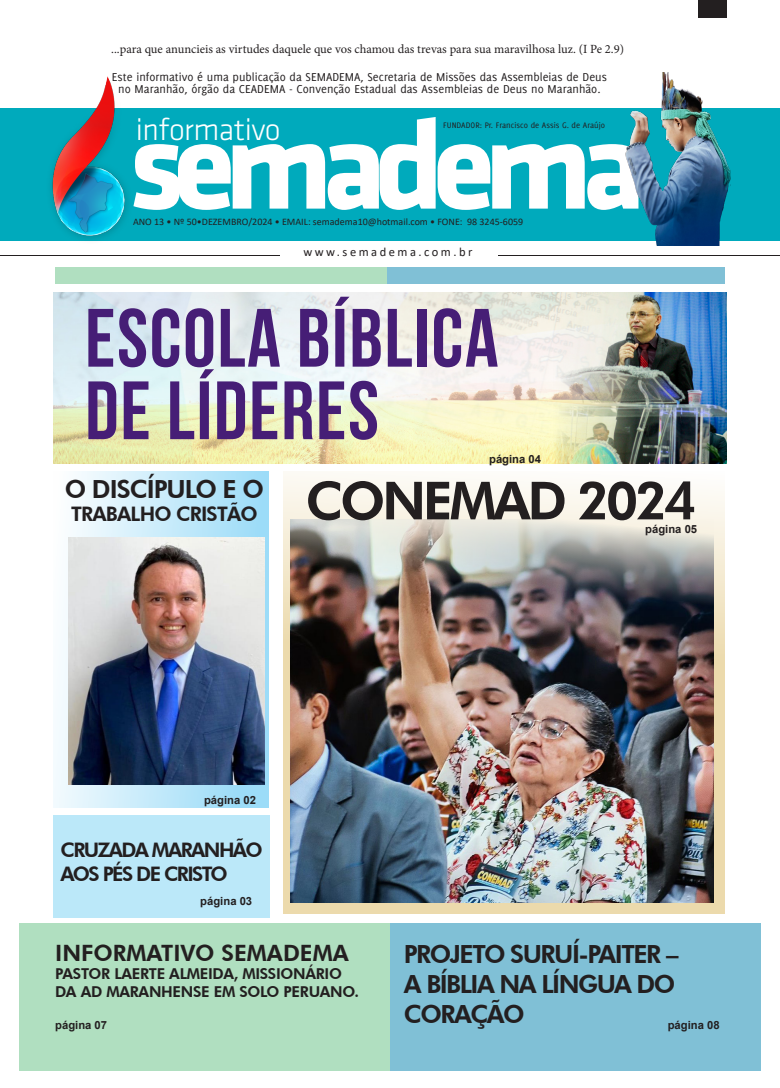
<style>
.page{position:relative;width:780px;height:1088px;background:#fff}
.page>*{position:absolute;margin:0;border:0;box-sizing:border-box;transform-origin:0 0}
.t1{font:700 82.5px "Bebas Neue";letter-spacing:.02em;color:#461e76}
.Normal_wrd_5{font:800 52.5px "Futura BT";letter-spacing:-.06em;color:#231f20}
.t2{font:31.75px "Klavika Light OSF";letter-spacing:-.02em;color:#fff}
.Normal_wrd_5-2{font:800 25px/30px "Futura BT";letter-spacing:-.06em;color:#231f20}
.Normal_wrd_4{font:800 25px "Futura BT";letter-spacing:-.04em;color:#231f20}
.Normal_wrd_5-3{font:800 22.5px "Futura BT";color:#231f20}
.Normal_wrd_5-4{font:800 20px/24px "Futura BT";letter-spacing:-.08em;color:#231f20}
.Normal_wrd_4-2{font:800 20px "Futura BT";letter-spacing:-.04em;color:#231f20}
.Normal_wrd_5-5{font:800 15px "Futura BT";letter-spacing:-.02em;color:#231f20}
.corpo{font:12.5px "Delicious";color:#231f20}
.corpo-2{font:12.5px "Minion Pro";color:#231f20}
.t3{font:12.5px "Calibri";letter-spacing:.2em;color:#231f20}
.corpo-3{font:700 11.25px "Arial";color:#231f20}
.t4{font:10px "Calibri";color:#231f20}
.t5{font:8.75px "Delicious";color:#231f20}
</style>
<div class="page">
<div style="left:698px;top:0;width:28px;height:67px;background:#231f20"></div>
<svg style="left:283px;top:472px;width:441px;height:442px"></svg>
<img style="left:290px;top:519px;width:423px;height:384px">
<img style="left:53px;top:293px;width:500px;height:171px">
<div style="left:0;top:108px;width:780px;height:133px;background:#00aabc"></div>
<div style="left:53px;top:471px;width:216px;height:337px;background:linear-gradient(to right,#fbfdfe,#98daf7)"></div>
<div style="left:0;top:18px;width:763px;height:61px;background:#fff"></div>
<hr style="left:498px;top:255px;width:282px;height:1px;background:#231f20">
<hr style="left:0;top:255px;width:279px;height:1px;background:#231f20">
<img style="left:51px;top:76px;width:77px;height:163px">
<div style="left:19px;top:924px;width:371px;height:147px;background:#b0dfc0"></div>
<div style="left:55px;top:267px;width:332px;height:16px;background:#b0dfc0"></div>
<div style="left:390px;top:924px;width:370px;height:147px;background:#80c0d6"></div>
<div style="left:387px;top:267px;width:337px;height:16px;background:#80c0d6"></div>
<div style="left:54px;top:815px;width:216px;height:102px;background:#bbe8f9"></div>
<svg style="left:133px;top:117px;width:478px;height:93px"></svg>
<img style="left:68px;top:537px;width:196px;height:248px">
<img style="left:553px;top:293px;width:173px;height:171px">
<img style="left:611px;top:73px;width:120px;height:172px">
<p class="corpo-2" style="left:111px;top:41px;width:514px">...para que anuncieis as virtudes daquele que vos chamou das trevas para sua maravilhosa luz. (I Pe 2.9)</p>
<p class="corpo" style="left:112px;top:70px;width:496px">Este informativo é uma publicação da SEMADEMA, Secretaria de Missões das Assembleias de Deus</p>
<p class="corpo" style="left:118px;top:82px;width:484px">no Maranhão, órgão da CEADEMA - Convenção Estadual das Assembleias de Deus no Maranhão.</p>
<p class="t2" style="left:136px;top:113px;width:146px">informativo</p>
<p class="t5" style="left:443px;top:121px;width:163px">FUNDADOR: Pr. Francisco de Assis G. de Araújo</p>
<p class="t4" style="left:133px;top:214px;width:391px">ANO 13 • Nº 50•DEZEMBRO/2024 • EMAIL: semadema10@hotmail.com • FONE: 98 3245-6059</p>
<p class="t3" style="left:303px;top:243px;width:171px">www.semadema.com.br</p>
<p class="t1" style="left:85px;top:293px;width:415px">ESCOLA BÍBLICA</p>
<p class="t1" style="left:85px;top:365px;width:295px">DE LÍDERES</p>
<p class="Normal_wrd_4" style="left:65px;top:474px;width:201px">O DISCÍPULO E O</p>
<p class="Normal_wrd_4-2" style="left:71px;top:502px;width:188px">TRABALHO CRISTÃO</p>
<p class="corpo-3" style="left:489px;top:451px;width:53px">página 04</p>
<p class="Normal_wrd_5" style="left:305px;top:469px;width:392px">CONEMAD 2024</p>
<p class="corpo-3" style="left:645px;top:522px;width:53px">página 05</p>
<p class="corpo-3" style="left:204px;top:792px;width:53px">página 02</p>
<p class="Normal_wrd_5-4" style="left:61px;top:837px;width:204px">CRUZADA MARANHÃO<br>AOS PÉS DE CRISTO</p>
<p class="corpo-3" style="left:200px;top:893px;width:53px">página 03</p>
<p class="Normal_wrd_5-3" style="left:55px;top:939px;width:295px">INFORMATIVO SEMADEMA</p>
<p class="Normal_wrd_5-5" style="left:55px;top:964px;width:288px">PASTOR LAERTE ALMEIDA, MISSIONÁRIO</p>
<p class="Normal_wrd_5-5" style="left:55px;top:982px;width:305px">DA AD MARANHENSE EM SOLO PERUANO.</p>
<p class="corpo-3" style="left:55px;top:1017px;width:53px">página 07</p>
<p class="Normal_wrd_5-2" style="left:404px;top:939px;width:276px">PROJETO SURUÍ-PAITER –</p>
<p class="Normal_wrd_5-2" style="left:404px;top:969px;width:273px">A BÍBLIA NA LÍNGUA DO<br>CORAÇÃO</p>
<p class="corpo-3" style="left:667px;top:1017px;width:53px">página 08</p>
</div>
